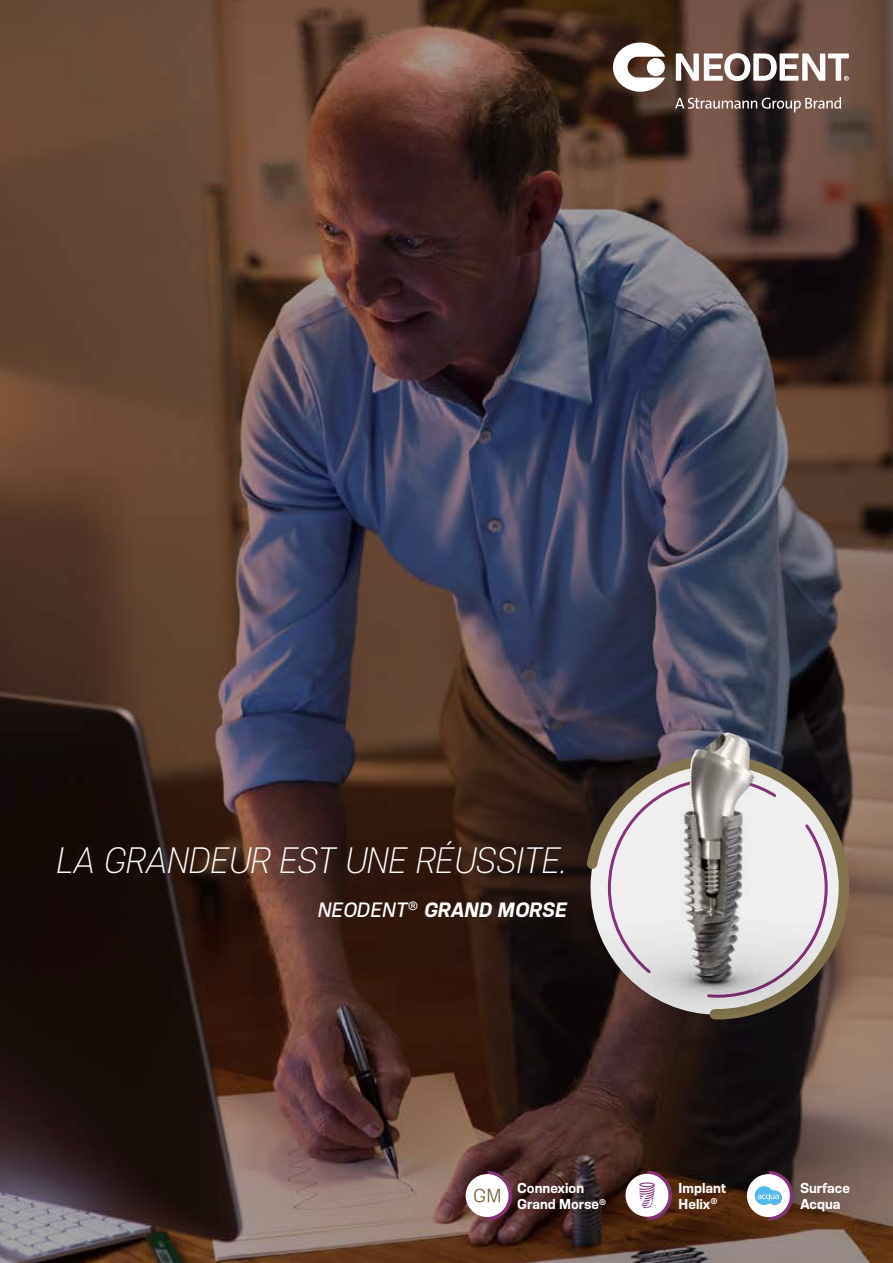
<style>
.page{position:relative;width:893px;height:1263px;background:#fff}
.page>*{position:absolute;margin:0;border:0;box-sizing:border-box;transform-origin:0 0}
.t1{font:italic 300 34.5px "Konsens";letter-spacing:-.025em;color:#fff;scale:.96 1}
.t2{font:italic 700 19.5px "Konsens";color:#fff}
.t3{font:700 13.5px/16.2px "Konsens";color:#fff}
.s1{font-weight:500}
</style>
<div class="page">
<img style="left:0;top:0;width:893px;height:1263px">
<svg style="left:580px;top:750px;width:274px;height:275px"></svg>
<svg style="left:606px;top:953px;width:223px;height:46px"></svg>
<img style="left:587px;top:710px;width:263px;height:305px;border-radius:130px">
<svg style="left:613px;top:43px;width:52px;height:49px"></svg>
<div style="left:647px;top:58px;width:18px;height:18px;background:#fff;border-radius:50%"></div>
<svg style="left:676px;top:53px;width:173px;height:28px"></svg>
<svg style="left:675px;top:97px;width:166px;height:15px"></svg>
<div style="left:747px;top:1174px;width:43px;height:43px;background:#fff;border-radius:50%"></div>
<svg style="left:755px;top:1171px;width:38px;height:49px"></svg>
<div style="left:466px;top:1174px;width:43px;height:43px;background:#fff;border-radius:50%"></div>
<svg style="left:474px;top:1171px;width:38px;height:49px"></svg>
<div style="left:625px;top:1174px;width:43px;height:43px;background:#fff;border-radius:50%"></div>
<svg style="left:639px;top:1171px;width:33px;height:49px"></svg>
<h1 class="t1" style="left:56px;top:840px;width:534px">LA GRANDEUR EST UNE RÉUSSITE.</h1>
<h2 class="t2" style="left:318px;top:897px;width:251px"><span class="s1">NEODENT</span><sup>®</sup> GRAND MORSE</h2>
<p class="t3" style="left:517px;top:1179px;width:91px">Connexion<br>Grand Morse<sup>®</sup></p>
<p class="t3" style="left:679px;top:1179px;width:49px">Implant<br>Helix<sup>®</sup></p>
<p class="t3" style="left:800px;top:1179px;width:51px">Surface<br>Acqua</p>
</div>
